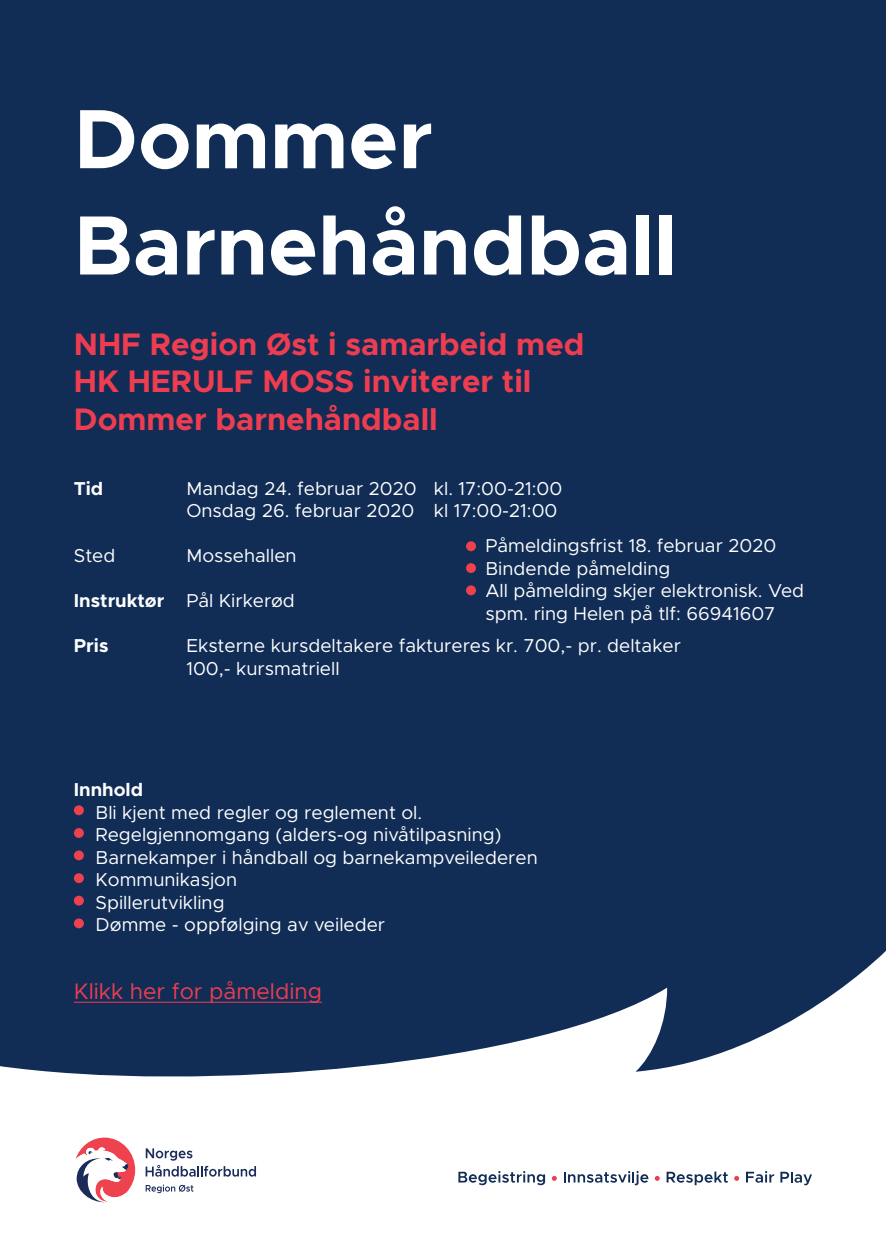
<style>
.page{position:relative;width:886px;height:1241px;background:#fff}
.page>*{position:absolute;margin:0;border:0;box-sizing:border-box;transform-origin:0 0}
.t1{font:700 84.38px/106.2px "Metropolis";color:#fff}
.t2{font:700 31.25px/37.5px "Metropolis";color:#ee3d50}
.t3{font:22.5px "Metropolis";color:#ee3d50}
.t4{font:18.75px/22.5px "Metropolis";color:#fff}
.t5{font:700 18.75px "Metropolis";color:#fff}
.s1{font-weight:700}
</style>
<div class="page">
<div style="left:0;top:0;width:886px;height:1185px;background:#112d56"></div>
<div style="left:466px;top:541px;width:10px;height:10px;background:#ee414e;border-radius:50%"></div>
<div style="left:466px;top:563px;width:10px;height:10px;background:#ee414e;border-radius:50%"></div>
<div style="left:466px;top:585px;width:10px;height:10px;background:#ee414e;border-radius:50%"></div>
<div style="left:74px;top:805px;width:10px;height:10px;background:#ee414e;border-radius:50%"></div>
<div style="left:74px;top:850px;width:10px;height:10px;background:#ee414e;border-radius:50%"></div>
<div style="left:74px;top:895px;width:10px;height:10px;background:#ee414e;border-radius:50%"></div>
<div style="left:74px;top:828px;width:10px;height:9px;background:#ee414e;border-radius:50%"></div>
<div style="left:74px;top:873px;width:10px;height:10px;background:#ee414e;border-radius:50%"></div>
<div style="left:74px;top:918px;width:10px;height:10px;background:#ee414e;border-radius:50%"></div>
<div style="left:0;top:1080px;width:886px;height:160px;background:#fff"></div>
<svg style="left:146px;top:1184px;width:48px;height:8px"></svg>
<svg style="left:146px;top:1148px;width:110px;height:28px"></svg>
<svg style="left:75px;top:1137px;width:60px;height:64px"></svg>
<svg style="left:458px;top:1171px;width:87px;height:13px"></svg>
<svg style="left:564px;top:1171px;width:84px;height:14px"></svg>
<svg style="left:666px;top:1171px;width:62px;height:13px"></svg>
<svg style="left:552px;top:1176px;width:5px;height:4px"></svg>
<svg style="left:655px;top:1176px;width:5px;height:4px"></svg>
<svg style="left:734px;top:1175px;width:5px;height:5px"></svg>
<svg style="left:746px;top:1171px;width:28px;height:11px"></svg>
<svg style="left:780px;top:1171px;width:32px;height:14px"></svg>
<svg style="left:0;top:951px;width:886px;height:129px"></svg>
<h1 class="t1" style="left:74px;top:86px;width:605px">Dommer<br>Barnehåndball</h1>
<h2 class="t2" style="left:74px;top:325px;width:512px">NHF Region Øst i samarbeid med<br>HK HERULF MOSS inviterer til<br>Dommer barnehåndball</h2>
<p class="t5" style="left:74px;top:476px;width:31px">Tid</p>
<p class="t4" style="left:186px;top:477px;width:377px">Mandag 24. februar 2020 kl. 17:00-21:00<br>Onsdag 26. februar 2020 kl 17:00-21:00</p>
<p class="t4" style="left:74px;top:544px;width:43px">Sted</p>
<p class="t4" style="left:186px;top:544px;width:112px">Mossehallen</p>
<p class="t4" style="left:74px;top:589px;width:222px"><span class="s1">Instruktør</span> Pål Kirkerød</p>
<p class="t5" style="left:74px;top:634px;width:36px">Pris</p>
<p class="t4" style="left:186px;top:634px;width:496px">Eksterne kursdeltakere faktureres kr. 700,- pr. deltaker<br>100,- kursmatriell</p>
<p class="t4" style="left:485px;top:534px;width:320px">Påmeldingsfrist 18. februar 2020<br>Bindende påmelding<br>All påmelding skjer elektronisk. Ved spm. ring Helen på tlf: 66941607</p>
<p class="t5" style="left:74px;top:777px;width:71px">Innhold</p>
<p class="t4" style="left:96px;top:801px;width:444px">Bli kjent med regler og reglement ol.<br>Regelgjennomgang (alders-og nivåtilpasning)<br>Barnekamper i håndball og barnekampveilederen Kommunikasjon<br>Spillerutvikling<br>Dømme - oppfølging av veileder</p>
<p class="t3" style="left:74px;top:977px;width:250px">Klikk her for påmelding</p>
</div>
